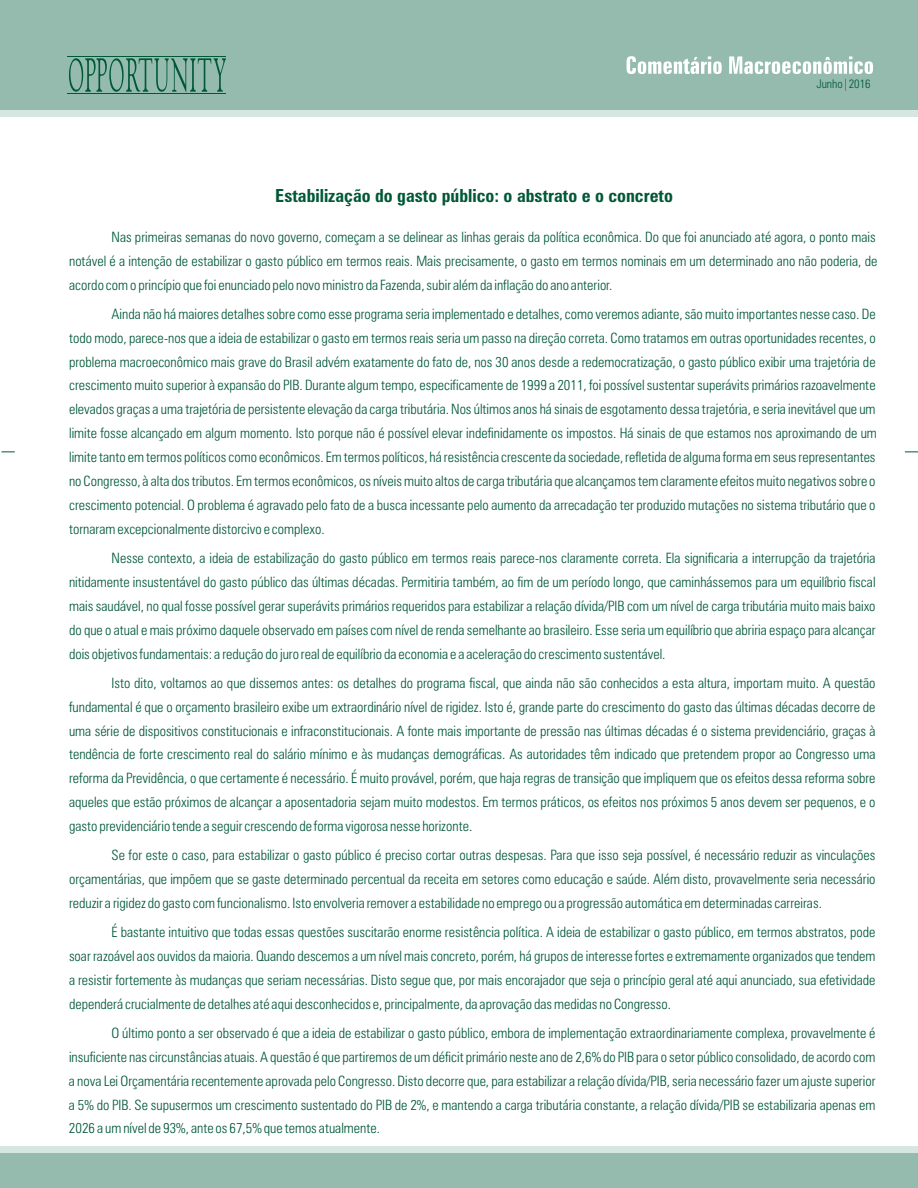
<style>
.page{position:relative;width:918px;height:1188px;background:#fff}
.page>*{position:absolute;margin:0;border:0;box-sizing:border-box;transform-origin:0 0}
.t1{font:700 condensed 18px "Zurich BT";color:#005837}
.t2{font:300 condensed 14.25px/23.9px "Zurich BT";color:#005837;text-align:justify}
.t3{font:300 condensed 12px "Zurich BT";color:#005837}
</style>
<div class="page">
<svg style="left:905px;top:452px;width:13px;height:1px"></svg>
<svg style="left:1px;top:452px;width:14px;height:1px"></svg>
<div style="left:0;top:0;width:918px;height:110px;background:#95bbaf"></div>
<svg style="left:627px;top:56px;width:246px;height:18px"></svg>
<hr style="left:68px;top:56px;width:158px;height:1px;background:#005837">
<hr style="left:68px;top:93px;width:158px;height:1px;background:#005837">
<svg style="left:69px;top:58px;width:157px;height:34px"></svg>
<div style="left:0;top:110px;width:918px;height:6px;background:#d6e6e1"></div>
<div style="left:0;top:1151px;width:918px;height:37px;background:#95bbaf"></div>
<div style="left:0;top:1146px;width:918px;height:6px;background:#d6e6e1"></div>
<p class="t1" style="left:275px;top:188px;width:399px">Estabilização do gasto público: o abstrato e o concreto</p>
<p class="t3" style="left:816px;top:79px;width:56px">Junho|2016</p>
<p class="t2" style="left:69px;top:226px;width:810px;text-align:left;text-indent:43px">Nas primeiras semanas do novo governo, começam a se delinear as linhas gerais da política econômica. Do que foi anunciado até agora, o ponto mais notável é a intenção de estabilizar o gasto público em termos reais. Mais precisamente, o gasto em termos nominais em um determinado ano não poderia, de acordo com o princípio que foi enunciado pelo novo ministro da Fazenda, subir além da inflação do ano anterior.</p>
<p class="t2" style="left:69px;top:303px;width:809px;text-indent:43px">Ainda não há maiores detalhes sobre como esse programa seria implementado e detalhes, como veremos adiante, são muito importantes nesse caso. De todo modo, parece-nos que a ideia de estabilizar o gasto em termos reais seria um passo na direção correta. Como tratamos em outras oportunidades recentes, o problema macroeconômico mais grave do Brasil advém exatamente do fato de, nos 30 anos desde a redemocratização, o gasto público exibir uma trajetória de crescimento muito superior à expansão do PIB. Durante algum tempo, especificamente de 1999 a 2011, foi possível sustentar superávits primários razoavelmente elevados graças a uma trajetória de persistente elevação da carga tributária. Nos últimos anos há sinais de esgotamento dessa trajetória, e seria inevitável que um limite fosse alcançado em algum momento. Isto porque não é possível elevar indefinidamente os impostos. Há sinais de que estamos nos aproximando de um limite tanto em termos políticos como econômicos. Em termos políticos, há resistência crescente da sociedade, refletida de alguma forma em seus representantes no Congresso, à alta dos tributos. Em termos econômicos, os níveis muito altos de carga tributária que alcançamos tem claramente efeitos muito negativos sobre o crescimento potencial. O problema é agravado pelo fato de a busca incessante pelo aumento da arrecadação ter produzido mutações no sistema tributário que o tornaram excepcionalmente distorcivo e complexo.</p>
<p class="t2" style="left:69px;top:547px;width:808px;text-indent:43px">Nesse contexto, a ideia de estabilização do gasto público em termos reais parece-nos claramente correta. Ela significaria a interrupção da trajetória nitidamente insustentável do gasto público das últimas décadas. Permitiria também, ao fim de um período longo, que caminhássemos para um equilíbrio fiscal mais saudável, no qual fosse possível gerar superávits primários requeridos para estabilizar a relação dívida/PIB com um nível de carga tributária muito mais baixo do que o atual e mais próximo daquele observado em países com nível de renda semelhante ao brasileiro. Esse seria um equilíbrio que abriria espaço para alcançar dois objetivos fundamentais: a redução do juro real de equilíbrio da economia e a aceleração do crescimento sustentável.</p>
<p class="t2" style="left:69px;top:672px;width:808px;text-indent:43px">Isto dito, voltamos ao que dissemos antes: os detalhes do programa fiscal, que ainda não são conhecidos a esta altura, importam muito. A questão fundamental é que o orçamento brasileiro exibe um extraordinário nível de rigidez. Isto é, grande parte do crescimento do gasto das últimas décadas decorre de uma série de dispositivos constitucionais e infraconstitucionais. A fonte mais importante de pressão nas últimas décadas é o sistema previdenciário, graças à tendência de forte crescimento real do salário mínimo e às mudanças demográficas. As autoridades têm indicado que pretendem propor ao Congresso uma reforma da Previdência, o que certamente é necessário. É muito provável, porém, que haja regras de transição que impliquem que os efeitos dessa reforma sobre aqueles que estão próximos de alcançar a aposentadoria sejam muito modestos. Em termos práticos, os efeitos nos próximos 5 anos devem ser pequenos, e o gasto previdenciário tende a seguir crescendo de forma vigorosa nesse horizonte.</p>
<p class="t2" style="left:69px;top:845px;width:808px;text-indent:43px">Se for este o caso, para estabilizar o gasto público é preciso cortar outras despesas. Para que isso seja possível, é necessário reduzir as vinculações orçamentárias, que impõem que se gaste determinado percentual da receita em setores como educação e saúde. Além disto, provavelmente seria necessário reduzir a rigidez do gasto com funcionalismo. Isto envolveria remover a estabilidade no emprego ou a progressão automática em determinadas carreiras.</p>
<p class="t2" style="left:69px;top:921px;width:808px;text-indent:43px">É bastante intuitivo que todas essas questões suscitarão enorme resistência política. A ideia de estabilizar o gasto público, em termos abstratos, pode soar razoável aos ouvidos da maioria. Quando descemos a um nível mais concreto, porém, há grupos de interesse fortes e extremamente organizados que tendem a resistir fortemente às mudanças que seriam necessárias. Disto segue que, por mais encorajador que seja o princípio geral até aqui anunciado, sua efetividade dependerá crucialmente de detalhes até aqui desconhecidos e, principalmente, da aprovação das medidas no Congresso.</p>
<p class="t2" style="left:69px;top:1022px;width:808px;text-indent:43px">O último ponto a ser observado é que a ideia de estabilizar o gasto público, embora de implementação extraordinariamente complexa, provavelmente é insuficiente nas circunstâncias atuais. A questão é que partiremos de um déficit primário neste ano de 2,6% do PIB para o setor público consolidado, de acordo com a nova Lei Orçamentária recentemente aprovada pelo Congresso. Disto decorre que, para estabilizar a relação dívida/PIB, seria necessário fazer um ajuste superior a 5% do PIB. Se supusermos um crescimento sustentado do PIB de 2%, e mantendo a carga tributária constante, a relação dívida/PIB se estabilizaria apenas em 2026 a um nível de 93%, ante os 67,5% que temos atualmente.</p>
</div>
